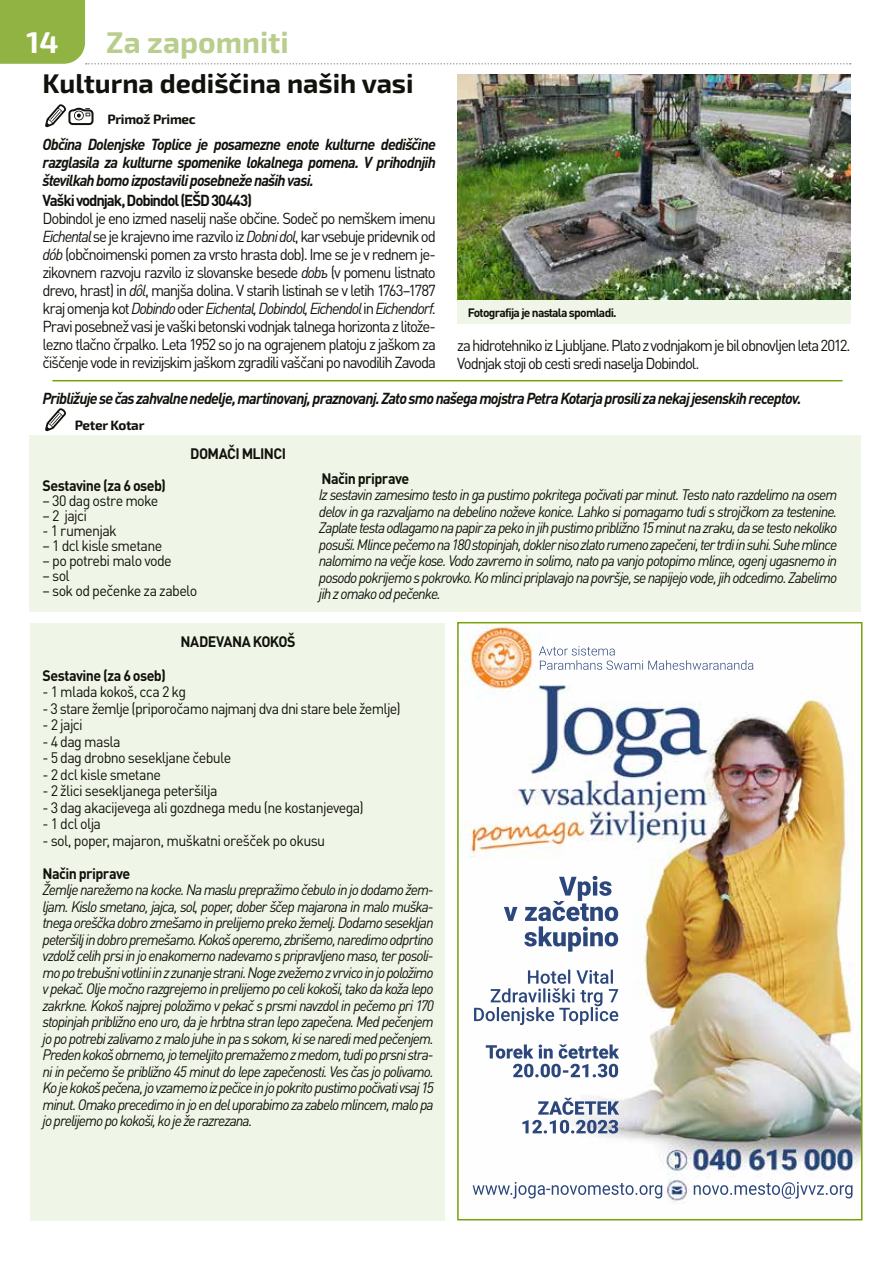
<style>
.page{position:relative;width:893px;height:1263px;background:#fff}
.page>*{position:absolute;margin:0;border:0;box-sizing:border-box;transform-origin:0 0}
.t1{font:700 30px "Exo 2";color:#b9ce8c}
.t2{font:700 30px "Exo 2";color:#fff}
.t3{font:700 27px "Exo 2";color:#12120d}
.t4{font:15.75px/18px "DIN Pro";letter-spacing:-.075em;color:#12120d;text-align:justify;scale:.95 1}
.t5{font:italic 700 15.75px/18px "DIN Pro";letter-spacing:-.055em;color:#12120d;text-align:justify;scale:.95 1}
.t6{font:700 15.75px "DIN Pro";letter-spacing:-.07em;color:#12120d;scale:.95 1}
.t7{font:italic 15px/16.5px "DIN Pro";letter-spacing:-.065em;color:#12120d;text-align:justify;scale:.95 1}
.t8{font:15px "DIN Pro";letter-spacing:-.045em;color:#12120d;scale:.95 1}
.t9{font:700 15px "DIN Pro";letter-spacing:-.04em;color:#12120d;scale:.95 1}
.t10{font:700 13.5px "Exo 2";letter-spacing:-.02em;color:#12120d}
.t11{font:700 12px "DIN Pro";letter-spacing:-.06em;color:#12120d}
.s1{font-style:italic}
</style>
<div class="page">
<svg style="left:0;top:0;width:851px;height:65px"></svg>
<svg style="left:45px;top:104px;width:49px;height:24px"></svg>
<img style="left:457px;top:74px;width:393px;height:226px">
<div style="left:457px;top:300px;width:393px;height:24px;background:#f0f6e7"></div>
<hr style="left:52px;top:380px;width:790px;height:1px;background:#75a208">
<svg style="left:45px;top:408px;width:21px;height:24px"></svg>
<div style="left:30px;top:623px;width:414px;height:597px;background:#f0f6e7"></div>
<div style="left:30px;top:435px;width:831px;height:177px;background:#f0f6e7"></div>
<img style="left:460px;top:626px;width:399px;height:578px">
<img style="left:515px;top:1182px;width:337px;height:17px">
<img style="left:539px;top:646px;width:76px;height:9px">
<div style="left:457px;top:622px;width:405px;height:598px;border:2px solid #75a208"></div>
<hr style="left:892px;top:1027px;width:1px;height:236px;background:#f0f6e7">
<h1 class="t2" style="left:27px;top:25px;width:33px">14</h1>
<h1 class="t1" style="left:106px;top:25px;width:184px">Za zapomniti</h1>
<h2 class="t3" style="left:43px;top:68px;width:373px">Kulturna dediščina naših vasi</h2>
<p class="t10" style="left:107px;top:111px;width:90px">Primož Primec</p>
<p class="t5" style="left:43px;top:133px;width:416px">Občina Dolenjske Toplice je posamezne enote kulturne dediščine razglasila za kulturne spomenike lokalnega pomena. V prihodnjih številkah bomo izpostavili posebneže naših vasi.</p>
<p class="t6" style="left:43px;top:188px;width:222px">Vaški vodnjak, Dobindol (EŠD 30443)</p>
<p class="t4" style="left:43px;top:208px;width:416px">Dobindol je eno izmed naselij naše občine. Sodeč po nemškem imenu <span class="s1">Eichental</span> se je krajevno ime razvilo iz <span class="s1">Dobni dol</span>, kar vsebuje pridevnik od <span class="s1">dób</span> (občnoimenski pomen za vrsto hrasta dob). Ime se je v rednem je&shy;zikovnem razvoju razvilo iz slovanske besede <span class="s1">dobъ</span> (v pomenu listnato drevo, hrast) in <span class="s1">dôl</span>, manjša dolina. V starih listinah se v letih 1763−1787 kraj omenja kot <span class="s1">Dobindo</span> oder <span class="s1">Eichental, Dobindol, Eichendol</span> in <span class="s1">Eichendorf</span>.<br>Pravi posebnež vasi je vaški betonski vodnjak talnega horizonta z litože&shy;lezno tlačno črpalko. Leta 1952 so jo na ograjenem platoju z jaškom za čiščenje vode in revizijskim jaškom zgradili vaščani po navodilih Zavoda</p>
<p class="t11" style="left:468px;top:302px;width:150px">Fotografija je nastala spomladi.</p>
<p class="t4" style="left:457px;top:334px;width:416px">za hidrotehniko iz Ljubljane. Plato z vodnjakom je bil obnovljen leta 2012.<br>Vodnjak stoji ob cesti sredi naselja Dobindol.</p>
<p class="t5" style="left:43px;top:387px;width:800px">Približuje se čas zahvalne nedelje, martinovanj, praznovanj. Zato smo našega mojstra Petra Kotarja prosili za nekaj jesenskih receptov.</p>
<p class="t10" style="left:75px;top:417px;width:71px">Peter Kotar</p>
<p class="t9" style="left:190px;top:441px;width:102px">DOMAČI MLINCI</p>
<p class="t9" style="left:43px;top:473px;width:131px">Sestavine (za 6 oseb)</p>
<p class="t8" style="left:43px;top:489px;width:124px">– 30 dag ostre moke</p>
<p class="t8" style="left:43px;top:504px;width:48px">– 2 jajci</p>
<p class="t8" style="left:43px;top:519px;width:80px">- 1 rumenjak</p>
<p class="t8" style="left:43px;top:534px;width:128px">– 1 dcl kisle smetane</p>
<p class="t8" style="left:43px;top:549px;width:138px">– po potrebi malo vode</p>
<p class="t8" style="left:43px;top:564px;width:30px">– sol</p>
<p class="t8" style="left:43px;top:579px;width:165px">– sok od pečenke za zabelo</p>
<p class="t9" style="left:181px;top:629px;width:123px">NADEVANA KOKOŠ</p>
<p class="t9" style="left:321px;top:466px;width:94px">Način priprave</p>
<p class="t7" style="left:319px;top:485px;width:547px">Iz sestavin zamesimo testo in ga pustimo pokritega počivati par minut. Testo nato razdelimo na osem delov in ga razvaljamo na debelino noževe konice. Lahko si pomagamo tudi s strojčkom za testenine.<br>Zaplate testa odlagamo na papir za peko in jih pustimo približno 15 minut na zraku, da se testo nekoliko posuši. Mlince pečemo na 180 stopinjah, dokler niso zlato rumeno zapečeni, ter trdi in suhi. Suhe mlince nalomimo na večje kose. Vodo zavremo in solimo, nato pa vanjo potopimo mlince, ogenj ugasnemo in posodo pokrijemo s pokrovko. Ko mlinci priplavajo na površje, se napijejo vode, jih odcedimo. Zabelimo jih z omako od pečenke.</p>
<p class="t9" style="left:43px;top:662px;width:131px">Sestavine (za 6 oseb)</p>
<p class="t8" style="left:43px;top:680px;width:153px">- 1 mlada kokoš, cca 2 kg</p>
<p class="t8" style="left:43px;top:696px;width:378px">- 3 stare žemlje (priporočamo najmanj dva dni stare bele žemlje)</p>
<p class="t8" style="left:43px;top:713px;width:44px">- 2 jajci</p>
<p class="t8" style="left:43px;top:729px;width:84px">- 4 dag masla</p>
<p class="t8" style="left:43px;top:746px;width:200px">- 5 dag drobno sesekljane čebule</p>
<p class="t8" style="left:43px;top:762px;width:126px">- 2 dcl kisle smetane</p>
<p class="t8" style="left:43px;top:779px;width:186px">- 2 žlici sesekljanega peteršilja</p>
<p class="t8" style="left:43px;top:795px;width:340px">- 3 dag akacijevega ali gozdnega medu (ne kostanjevega)</p>
<p class="t8" style="left:43px;top:812px;width:63px">- 1 dcl olja</p>
<p class="t8" style="left:43px;top:828px;width:299px">- sol, poper, majaron, muškatni orešček po okusu</p>
<p class="t9" style="left:43px;top:860px;width:94px">Način priprave</p>
<p class="t7" style="left:43px;top:880px;width:413px">Žemlje narežemo na kocke. Na maslu prepražimo čebulo in jo dodamo žem&shy;ljam. Kislo smetano, jajca, sol, poper, dober ščep majarona in malo muška&shy;tnega oreščka dobro zmešamo in prelijemo preko žemelj. Dodamo sesekljan peteršilj in dobro premešamo. Kokoš operemo, zbrišemo, naredimo odprtino vzdolž celih prsi in jo enakomerno nadevamo s pripravljeno maso, ter posoli&shy;mo po trebušni votlini in z zunanje strani. Noge zvežemo z vrvico in jo položimo v pekač. Olje močno razgrejemo in prelijemo po celi kokoši, tako da koža lepo zakrkne. Kokoš najprej položimo v pekač s prsmi navzdol in pečemo pri 170 stopinjah približno eno uro, da je hrbtna stran lepo zapečena. Med pečenjem jo po potrebi zalivamo z malo juhe in pa s sokom, ki se naredi med pečenjem.<br>Preden kokoš obrnemo, jo temeljito premažemo z medom, tudi po prsni stra&shy;ni in pečemo še približno 45 minut do lepe zapečenosti. Ves čas jo polivamo.<br>Ko je kokoš pečena, jo vzamemo iz pečice in jo pokrito pustimo počivati vsaj 15 minut. Omako precedimo in jo en del uporabimo za zabelo mlincem, malo pa jo prelijemo po kokoši, ko je že razrezana.</p>
</div>
